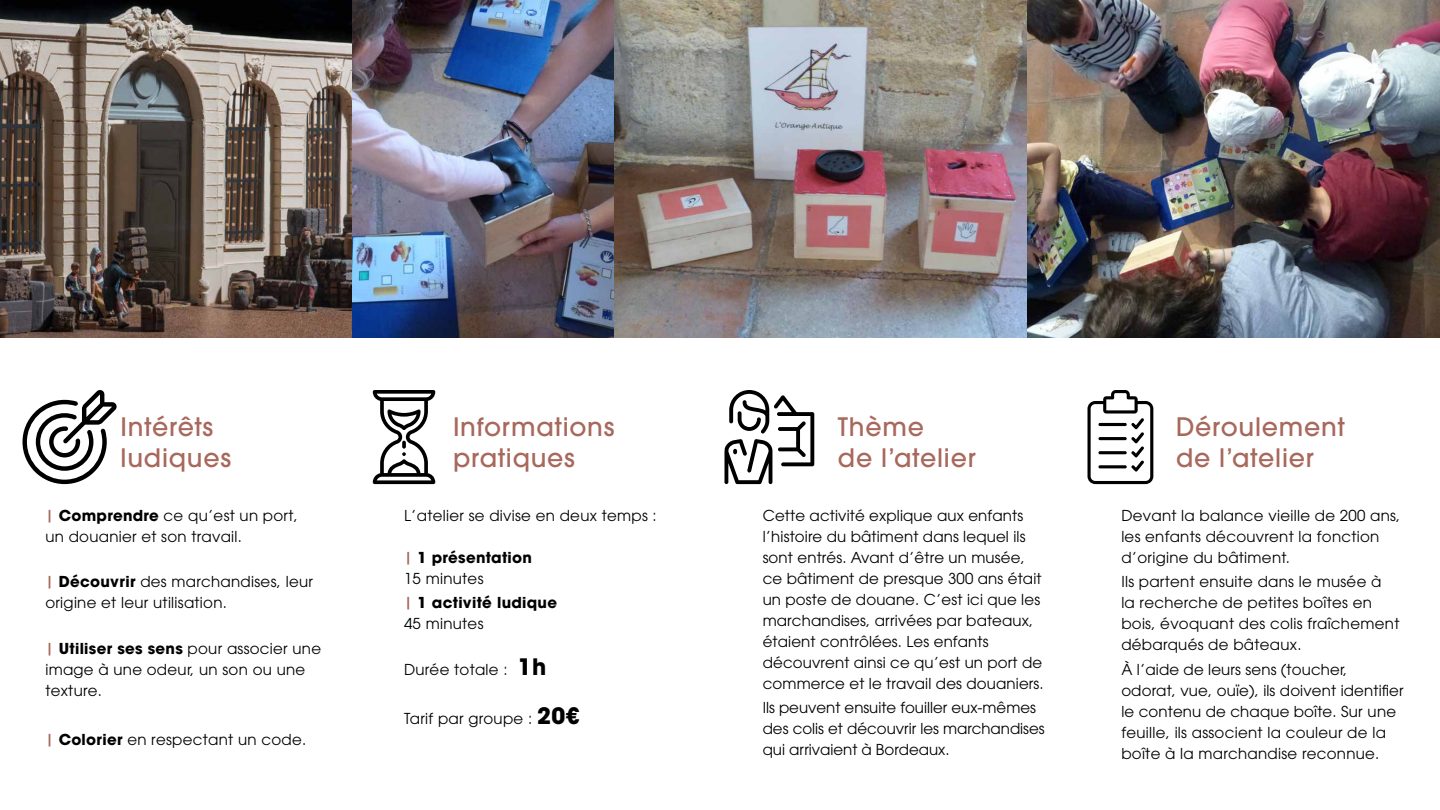
<style>
.page{position:relative;width:1440px;height:810px;background:#fff}
.page>*{position:absolute;margin:0;border:0;box-sizing:border-box;transform-origin:0 0}
.t1{font:500 25.28px/30.3px "ITC Avant Garde Std";letter-spacing:.03em;color:#a8685c}
.t2{font:15px/21px "ITC Avant Garde Std";letter-spacing:.01em;color:#000}
.t3{font:700 15px/21px "ITC Avant Garde Std";letter-spacing:.02em;color:#000}
.s1{font-weight:500;color:#a8685c}
.s2{font-weight:700}
.s3{font-weight:400}
.s4{font-weight:700;font-size:22.5px}
</style>
<div class="page">
<svg style="left:725px;top:390px;width:89px;height:94px"></svg>
<svg style="left:23px;top:390px;width:94px;height:94px"></svg>
<svg style="left:373px;top:390px;width:62px;height:94px"></svg>
<svg style="left:1088px;top:390px;width:65px;height:94px"></svg>
<img style="left:0;top:0;width:1440px;height:338px">
<h1 class="t1" style="left:121px;top:412px;width:112px">Intérêts ludiques</h1>
<p class="t2" style="left:45px;top:505px;width:254px"><span class="s1">|</span> <span class="s2">Comprendre</span> ce qu’est un port, un douanier et son travail.</p>
<p class="t2" style="left:45px;top:571px;width:269px"><span class="s1">|</span> <span class="s2">Découvrir</span> des marchandises, leur origine et leur utilisation.</p>
<p class="t2" style="left:45px;top:638px;width:277px"><span class="s1">|</span> <span class="s2">Utiliser ses sens</span> pour associer une image à une odeur, un son ou une texture.</p>
<p class="t2" style="left:45px;top:729px;width:262px"><span class="s1">|</span> <span class="s2">Colorier</span> en respectant un code.</p>
<h1 class="t1" style="left:453px;top:412px;width:163px">Informations pratiques</h1>
<p class="t2" style="left:404px;top:505px;width:254px">L’atelier se divise en deux temps :</p>
<p class="t3" style="left:404px;top:547px;width:129px"><span class="s1">|</span> 1 présentation<br><span class="s3">15 minutes</span></p>
<p class="t3" style="left:404px;top:592px;width:155px"><span class="s1">|</span> 1 activité ludique<br><span class="s3">45 minutes</span></p>
<p class="t2" style="left:404px;top:659px;width:144px">Durée totale : <span class="s4">1h</span></p>
<p class="t2" style="left:404px;top:708px;width:177px">Tarif par groupe : <span class="s4">20€</span></p>
<h1 class="t1" style="left:838px;top:412px;width:139px">Thème<br>de l’atelier</h1>
<p class="t2" style="left:763px;top:505px;width:283px">Cette activité explique aux enfants l’histoire du bâtiment dans lequel ils sont entrés. Avant d’être un musée, ce bâtiment de presque 300 ans était un poste de douane. C’est ici que les marchandises, arrivées par bateaux, étaient contrôlées. Les enfants découvrent ainsi ce qu’est un port de commerce et le travail des douaniers.</p>
<p class="t2" style="left:763px;top:697px;width:284px">Ils peuvent ensuite fouiller eux‑mêmes des colis et découvrir les marchandises qui arrivaient à Bordeaux.</p>
<h1 class="t1" style="left:1176px;top:412px;width:170px">Déroulement de l’atelier</h1>
<p class="t2" style="left:1121px;top:505px;width:281px">Devant la balance vieille de 200 ans, les enfants découvrent la fonction d’origine du bâtiment.</p>
<p class="t2" style="left:1121px;top:571px;width:280px">Ils partent ensuite dans le musée à<br>la recherche de petites boîtes en bois, évoquant des colis fraîchement débarqués de bâteaux.</p>
<p class="t2" style="left:1121px;top:659px;width:284px">à l’aide de leurs sens (toucher, odorat, vue, ouïe), ils doivent identifier le contenu de chaque boîte. Sur une feuille, ils associent la couleur de la boîte à la marchandise reconnue.</p>
</div>
